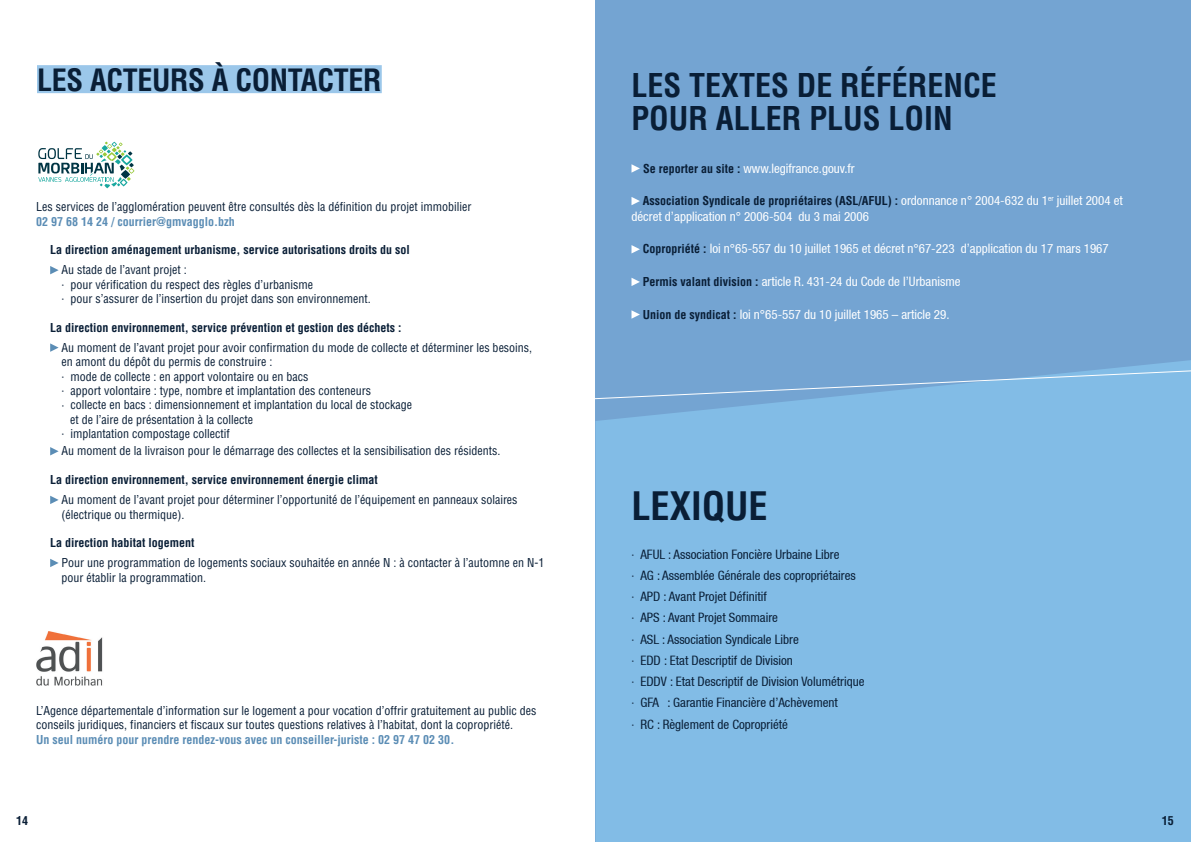
<style>
.page{position:relative;width:1191px;height:842px;background:#fff}
.page>*{position:absolute;margin:0;border:0;box-sizing:border-box;transform-origin:0 0}
.t1{font:700 condensed 38.3px "Helvetica LT Std";color:#091e36}
.t2{font:700 condensed 32px/33px "Helvetica LT Std";color:#091e36}
.t3{font:700 condensed 30px "Helvetica LT Std";letter-spacing:-.01em;color:#091e36}
.t4{font:condensed 13px/21.3px "Helvetica 57";color:#091e36}
.t5{font:condensed 13px "Helvetica 57";color:#fff}
.t6{font:condensed 12px/14.4px "Helvetica LT Std";color:#091e36}
.t7{font:700 condensed 12px "Helvetica LT Std";color:#091e36}
.t8{font:700 condensed 12px "Helvetica LT Std";color:#5b8db5}
.s1{font-family:"Helvetica 57"}
.s2{font-family:"Helvetica LT Std";font-weight:700;font-size:12px;color:#091e36}
.s3{font-family:"Helvetica 57";font-weight:400;font-size:13px;color:#fff}
.s4{font-size:12px}
</style>
<div class="page">
<svg style="left:50px;top:266px;width:9px;height:8px"></svg>
<svg style="left:50px;top:343px;width:9px;height:9px"></svg>
<svg style="left:50px;top:447px;width:9px;height:8px"></svg>
<svg style="left:50px;top:496px;width:9px;height:8px"></svg>
<svg style="left:50px;top:559px;width:9px;height:8px"></svg>
<div style="left:37px;top:65px;width:345px;height:28px;background:#9bc7ea"></div>
<img style="left:36px;top:632px;width:67px;height:53px">
<svg style="left:38px;top:141px;width:97px;height:48px"></svg>
<div style="left:596px;top:0;width:595px;height:842px;background:#74a4d2"></div>
<svg style="left:631px;top:164px;width:9px;height:9px"></svg>
<svg style="left:631px;top:197px;width:9px;height:8px"></svg>
<svg style="left:631px;top:245px;width:9px;height:8px"></svg>
<svg style="left:631px;top:278px;width:9px;height:8px"></svg>
<svg style="left:631px;top:310px;width:9px;height:9px"></svg>
<div style="left:595px;top:360px;width:596px;height:482px;background:#82bce6"></div>
<svg style="left:595px;top:369px;width:596px;height:31px"></svg>
<h3 class="t3" style="left:37px;top:62px;width:346px">LES ACTEURS À CONTACTER</h3>
<p class="t6" style="left:36px;top:200px;width:437px">Les services de l’agglomération peuvent être consultés dès la définition du projet immobilier</p>
<p class="t8" style="left:36px;top:214px;width:200px">02 97 68 14 24 / courrier@gmvagglo.bzh</p>
<p class="t7" style="left:50px;top:242px;width:361px">La direction aménagement urbanisme, service autorisations droits du sol</p>
<p class="t6" style="left:62px;top:263px;width:311px">Au stade de l’avant projet :<br><span class="s1">·</span> pour vérification du respect des règles d’urbanisme<br><span class="s1">·</span> pour s’assurer de l’insertion du projet dans son environnement.</p>
<p class="t7" style="left:50px;top:320px;width:353px">La direction environnement, service prévention et gestion des déchets :</p>
<p class="t6" style="left:62px;top:340px;width:472px">Au moment de l’avant projet pour avoir confirmation du mode de collecte et déterminer les besoins,</p>
<p class="t6" style="left:62px;top:355px;width:212px">en amont du dépôt du permis de construire :</p>
<p class="t6" style="left:62px;top:369px;width:248px"><span class="s1">·</span> mode de collecte : en apport volontaire ou en bacs</p>
<p class="t6" style="left:62px;top:383px;width:311px"><span class="s1">·</span> apport volontaire : type, nombre et implantation des conteneurs</p>
<p class="t6" style="left:62px;top:398px;width:352px">· collecte en bacs : dimensionnement et implantation du local de stockage</p>
<p class="t6" style="left:70px;top:412px;width:184px">et de l’aire de présentation à la collecte</p>
<p class="t6" style="left:62px;top:427px;width:170px"><span class="s1">·</span> implantation compostage collectif</p>
<p class="t6" style="left:62px;top:444px;width:440px">Au moment de la livraison pour le démarrage des collectes et la sensibilisation des résidents.</p>
<p class="t7" style="left:50px;top:472px;width:329px">La direction environnement, service environnement énergie climat</p>
<p class="t6" style="left:62px;top:492px;width:457px">Au moment de l’avant projet pour déterminer l’opportunité de l’équipement en panneaux solaires (électrique ou thermique).</p>
<p class="t7" style="left:50px;top:535px;width:146px">La direction habitat logement</p>
<p class="t6" style="left:62px;top:555px;width:484px">Pour une programmation de logements sociaux souhaitée en année N : à contacter à l’automne en N-1 pour établir la programmation.</p>
<p class="t6" style="left:36px;top:703px;width:502px">L’Agence départementale d’information sur le logement a pour vocation d’offrir gratuitement au public des conseils juridiques, financiers et fiscaux sur toutes questions relatives à l’habitat, dont la copropriété.</p>
<p class="t8" style="left:36px;top:732px;width:420px">Un seul numéro pour prendre rendez-vous avec un conseiller-juriste : 02 97 47 02 30.</p>
<h2 class="t2" style="left:631px;top:68px;width:367px">LES TEXTES DE RÉFÉRENCE<br>POUR ALLER PLUS LOIN</h2>
<p class="t5" style="left:643px;top:161px;width:213px"><span class="s2">Se reporter au site :</span> www.legifrance.gouv.fr</p>
<p class="t7" style="left:643px;top:193px;width:481px">Association Syndicale de propriétaires (ASL/AFUL) : <span class="s3">ordonnance n° 2004-632 du 1</span><sup>er</sup> <span class="s3">juillet 2004 et</span></p>
<p class="t5" style="left:631px;top:209px;width:239px">décret d’application n° 2006-504 du 3 mai 2006</p>
<p class="t5" style="left:643px;top:241px;width:467px"><span class="s2">Copropriété :</span> loi n°65-557 du 10 juillet 1965 et décret n°67-223 d’application du 17 mars 1967</p>
<p class="t5" style="left:643px;top:274px;width:319px"><span class="s2">Permis valant division :</span> article R. 431-24 du Code de l’Urbanisme</p>
<p class="t5" style="left:643px;top:307px;width:308px"><span class="s2">Union de syndicat :</span> loi n°65-557 du 10 juillet 1965 – article 29.</p>
<h1 class="t1" style="left:631px;top:482px;width:138px">LEXIQUE</h1>
<p class="t4" style="left:631px;top:543px;width:235px"><span class="s4">·</span> AFUL : Association Foncière Urbaine Libre<br><span class="s4">·</span> AG : Assemblée Générale des copropriétaires<br><span class="s4">·</span> APD : Avant Projet Définitif<br><span class="s4">·</span> APS : Avant Projet Sommaire<br><span class="s4">·</span> ASL : Association Syndicale Libre<br><span class="s4">·</span> EDD : Etat Descriptif de Division<br><span class="s4">·</span> EDDV : Etat Descriptif de Division Volumétrique <span class="s4">·</span> GFA : Garantie Financière d’Achèvement<br><span class="s4">·</span> RC : Règlement de Copropriété</p>
<p class="t7" style="left:16px;top:813px;width:13px">14</p>
<p class="t7" style="left:1162px;top:813px;width:13px">15</p>
</div>
